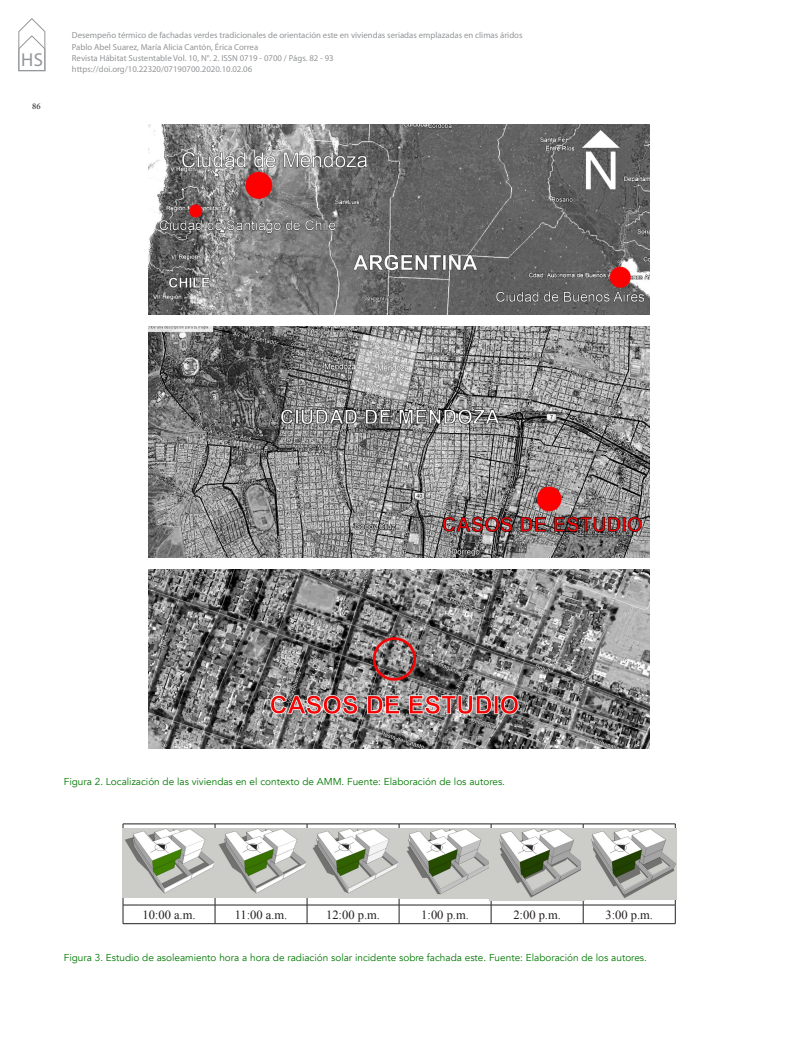
<style>
.page{position:relative;width:798px;height:1063px;background:#fff}
.page>*{position:absolute;margin:0;border:0;box-sizing:border-box;transform-origin:0 0}
.t1{font:18.75px "Myriad Pro";color:#939598}
._07_CUERPO_TEXTO{font:12.5px "Times New Roman";color:#231f20}
._09_PIE_DE_FOTOS{font:10px "Avenir";color:#007800}
.t2{font:8.75px/11.2px "Myriad Pro";color:#939598}
.t3{font:8.75px "Minion Pro";color:#231f20}
</style>
<div class="page">
<svg style="left:19px;top:18px;width:26px;height:53px"></svg>
<img style="left:148px;top:124px;width:501px;height:190px">
<img style="left:148px;top:327px;width:501px;height:230px">
<img style="left:148px;top:570px;width:501px;height:179px">
<hr style="left:123px;top:824px;width:92px;height:1px;background:#231f20">
<hr style="left:123px;top:824px;width:1px;height:81px;background:#231f20">
<hr style="left:215px;top:824px;width:92px;height:1px;background:#231f20">
<hr style="left:215px;top:824px;width:1px;height:81px;background:#231f20">
<hr style="left:307px;top:824px;width:92px;height:1px;background:#231f20">
<hr style="left:307px;top:824px;width:1px;height:81px;background:#231f20">
<hr style="left:399px;top:824px;width:92px;height:1px;background:#231f20">
<hr style="left:399px;top:824px;width:1px;height:81px;background:#231f20">
<hr style="left:491px;top:824px;width:92px;height:1px;background:#231f20">
<hr style="left:490px;top:824px;width:1px;height:81px;background:#231f20">
<hr style="left:583px;top:824px;width:92px;height:1px;background:#231f20">
<hr style="left:582px;top:824px;width:1px;height:81px;background:#231f20">
<hr style="left:674px;top:824px;width:1px;height:81px;background:#231f20">
<hr style="left:123px;top:905px;width:92px;height:1px;background:#231f20">
<svg style="left:123px;top:905px;width:1px;height:18px"></svg>
<hr style="left:215px;top:905px;width:92px;height:1px;background:#231f20">
<svg style="left:215px;top:905px;width:1px;height:18px"></svg>
<hr style="left:307px;top:905px;width:92px;height:1px;background:#231f20">
<svg style="left:307px;top:905px;width:1px;height:18px"></svg>
<hr style="left:399px;top:905px;width:92px;height:1px;background:#231f20">
<svg style="left:399px;top:905px;width:1px;height:18px"></svg>
<hr style="left:491px;top:905px;width:92px;height:1px;background:#231f20">
<svg style="left:490px;top:905px;width:1px;height:18px"></svg>
<hr style="left:583px;top:905px;width:92px;height:1px;background:#231f20">
<svg style="left:582px;top:905px;width:1px;height:18px"></svg>
<svg style="left:674px;top:905px;width:1px;height:18px"></svg>
<hr style="left:123px;top:923px;width:92px;height:1px;background:#231f20">
<hr style="left:215px;top:923px;width:92px;height:1px;background:#231f20">
<hr style="left:307px;top:923px;width:92px;height:1px;background:#231f20">
<hr style="left:399px;top:923px;width:92px;height:1px;background:#231f20">
<hr style="left:491px;top:923px;width:92px;height:1px;background:#231f20">
<hr style="left:583px;top:923px;width:92px;height:1px;background:#231f20">
<img style="left:123px;top:829px;width:366px;height:69px">
<img style="left:489px;top:829px;width:92px;height:71px">
<img style="left:581px;top:829px;width:95px;height:71px">
<h1 class="t1" style="left:21px;top:48px;width:24px">HS</h1>
<p class="t3" style="left:32px;top:101px;width:10px">86</p>
<p class="t2" style="left:72px;top:30px;width:452px">Desempeño térmico de fachadas verdes tradicionales de orientación este en viviendas seriadas emplazadas en climas áridos Pablo Abel Suarez, María Alicia Cantón, Érica Correa<br>Revista Hábitat Sustentable Vol. 10, N°. 2. ISSN 0719 - 0700 / Págs. 82 - 93<br>https://doi.org/10.22320/07190700.2020.10.02.06</p>
<p class="_09_PIE_DE_FOTOS" style="left:64px;top:776px;width:442px">Figura 2. Localización de las viviendas en el contexto de AMM. Fuente: Elaboración de los autores.</p>
<p class="_07_CUERPO_TEXTO" style="left:142px;top:906px;width:55px">10:00 a.m.</p>
<p class="_07_CUERPO_TEXTO" style="left:234px;top:906px;width:54px">11:00 a.m.</p>
<p class="_07_CUERPO_TEXTO" style="left:326px;top:906px;width:55px">12:00 p.m.</p>
<p class="_07_CUERPO_TEXTO" style="left:421px;top:906px;width:49px">1:00 p.m.</p>
<p class="_07_CUERPO_TEXTO" style="left:513px;top:906px;width:49px">2:00 p.m.</p>
<p class="_07_CUERPO_TEXTO" style="left:605px;top:906px;width:49px">3:00 p.m.</p>
<p class="_09_PIE_DE_FOTOS" style="left:64px;top:952px;width:584px">Figura 3. Estudio de asoleamiento hora a hora de radiación solar incidente sobre fachada este. Fuente: Elaboración de los autores.</p>
</div>
